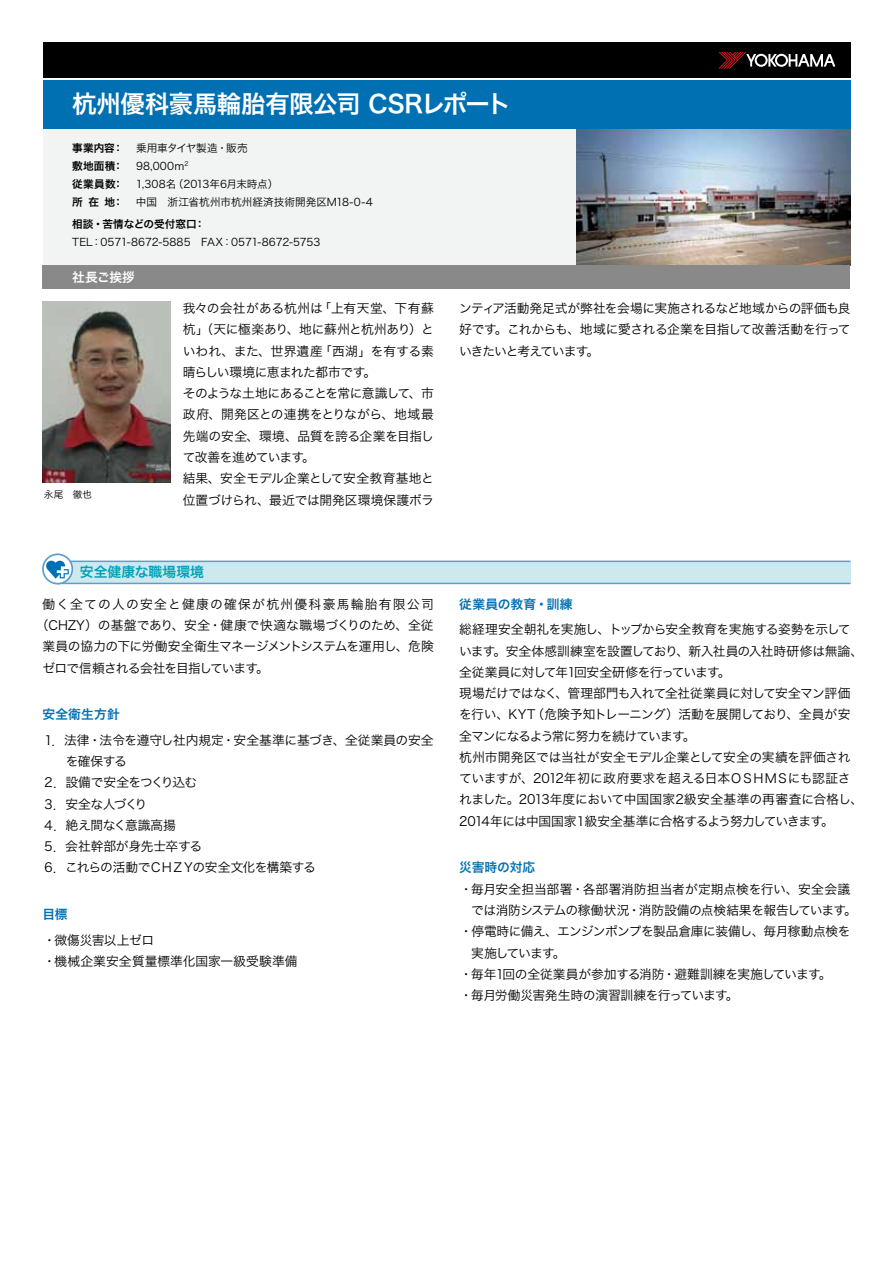
<style>
.page{position:relative;width:893px;height:1263px;background:#fff}
.page>*{position:absolute;margin:0;border:0;box-sizing:border-box;transform-origin:0 0}
.t1{font:24.45px "Hira Kaku Pro N W6";letter-spacing:-.02em;color:#fff}
.t2{font:13.8px "Hira Kaku Pro N W6";letter-spacing:.005em;color:#00a1b7}
.t3{font:12.75px/21.3px "Hira Kaku Pro N W3";letter-spacing:-.025em;color:#000}
.t4{font:12.75px/21.3px "Hira Kaku Pro N W3";color:#000}
.t5{font:12.75px/21.3px "Hira Kaku Pro N W3";letter-spacing:-.045em;color:#000}
.t6{font:12.75px "Hira Kaku Pro N W3";letter-spacing:-.065em;color:#000}
.t7{font:12.75px "Hira Kaku Pro N W3";letter-spacing:-.075em;color:#000}
.t8{font:12.75px "Hira Kaku Pro N W3";letter-spacing:-.005em;color:#000}
.t9{font:12.75px "Hira Kaku Pro N W3";letter-spacing:.1em;color:#000}
.t10{font:12.75px "Hira Kaku Pro N W6";letter-spacing:.01em;color:#0070b2}
.t11{font:12.75px "Hira Kaku Pro N W3";letter-spacing:.01em;color:#000}
.t12{font:12.75px "Hira Kaku Pro N W3";letter-spacing:-.055em;color:#000}
.t13{font:12.75px "Hira Kaku Pro N W3";letter-spacing:.015em;color:#000}
.t14{font:12.75px "Hira Kaku Pro N W3";letter-spacing:-.07em;color:#000}
.t15{font:12.75px "Hira Kaku Pro N W3";letter-spacing:-.06em;color:#000}
.t16{font:12.75px "Hira Kaku Pro N W3";letter-spacing:-.08em;color:#000}
.t17{font:12.75px "Hira Kaku Pro N W6";letter-spacing:-.015em;color:#fff}
.t18{font:10.65px/18px "Hira Kaku Pro N W3";letter-spacing:-.005em;color:#000}
.t19{font:10.65px/18px "Hira Kaku Pro N W6";letter-spacing:.01em;color:#000}
.t20{font:10.65px "Hira Kaku Pro N W6";letter-spacing:-.01em;color:#000}
.t21{font:9.6px "Hira Kaku Pro N W3";color:#000}
.t22{font:6.15px "Hira Kaku Pro N W3";color:#000}
</style>
<div class="page">
<div style="left:43px;top:129px;width:807px;height:137px;background:#f2f3f3"></div>
<img style="left:576px;top:129px;width:274px;height:137px">
<div style="left:43px;top:43px;width:807px;height:35px;background:#000"></div>
<svg style="left:718px;top:52px;width:117px;height:17px"></svg>
<div style="left:43px;top:80px;width:807px;height:49px;background:#0070b2"></div>
<div style="left:43px;top:266px;width:807px;height:23px;background:#898989"></div>
<img style="left:43px;top:302px;width:127px;height:181px">
<div style="left:58px;top:561px;width:792px;height:23px;background:#cee9ee"></div>
<hr style="left:58px;top:561px;width:792px;height:1px;background:#5c9fcf">
<hr style="left:58px;top:583px;width:792px;height:1px;background:#5c9fcf">
<svg style="left:43px;top:554px;width:29px;height:30px"></svg>
<div style="left:42px;top:553px;width:31px;height:31px;border:2px solid #5c9fcf;border-radius:50%"></div>
<svg style="left:46px;top:561px;width:23px;height:18px"></svg>
<h1 class="t1" style="left:72px;top:82px;width:440px">杭州優科豪馬輪胎有限公司 CSRレポート</h1>
<p class="t19" style="left:113px;top:138px;width:12px;text-indent:-41px">事業内容：</p>
<p class="t18" style="left:136px;top:138px;width:113px">乗用車タイヤ製造・販売</p>
<p class="t22" style="left:185px;top:159px;width:6px">2</p>
<p class="t19" style="left:113px;top:138px;width:12px">：</p>
<p class="t19" style="left:113px;top:156px;width:12px;text-indent:-41px">敷地面積：</p>
<p class="t18" style="left:173px;top:156px;width:107px;text-indent:-37px">98,000ｍ<br>（2013年6月末時点(</p>
<p class="t18" style="left:136px;top:174px;width:238px">1,308名<br>中国　浙江省杭州市杭州経済技術開発区M18-0-4</p>
<p class="t19" style="left:195px;top:214px;width:12px">：</p>
<p class="t19" style="left:113px;top:174px;width:12px;text-indent:-41px">従業員数：</p>
<p class="t19" style="left:88px;top:193px;width:12px">在</p>
<p class="t19" style="left:72px;top:193px;width:12px">所</p>
<p class="t19" style="left:104px;top:193px;width:12px">地</p>
<p class="t20" style="left:72px;top:214px;width:126px">相談・苦情などの受付窓口</p>
<p class="t18" style="left:72px;top:232px;width:250px">TEL：0571-8672-5885　FAX：0571-8672-5753</p>
<p class="t17" style="left:72px;top:266px;width:64px">社長ご挨拶</p>
<p class="t21" style="left:44px;top:486px;width:50px">永尾　徹也</p>
<p class="t3" style="left:318px;top:297px;width:117px">「上有天堂、下有蘇</p>
<p class="t11" style="left:183px;top:297px;width:141px">我々の会社がある杭州は</p>
<p class="t3" style="left:183px;top:318px;width:253px">杭」（天に極楽あり、地に蘇州と杭州あり）と</p>
<p class="t3" style="left:319px;top:339px;width:116px">「西湖」を有する素</p>
<p class="t11" style="left:183px;top:340px;width:142px">いわれ、また、世界遺産</p>
<p class="t5" style="left:183px;top:361px;width:184px">晴らしい環境に恵まれた都市です</p>
<p class="t12" style="left:183px;top:382px;width:253px">そのような土地にあることを常に意識して、市</p>
<p class="t13" style="left:183px;top:403px;width:252px">政府、開発区との連携をとりながら、地域最</p>
<p class="t3" style="left:183px;top:424px;width:253px">先端の安全、環境、品質を誇る企業を目指し</p>
<p class="t3" style="left:302px;top:446px;width:14px">。</p>
<p class="t3" style="left:363px;top:361px;width:14px">。</p>
<p class="t3" style="left:183px;top:446px;width:253px">て改善を進めています<br>結果、安全モデル企業として安全教育基地と位置づけられ、最近では開発区環境保護ボラ</p>
<p class="t2" style="left:80px;top:560px;width:126px">安全健康な職場環境</p>
<p class="t9" style="left:43px;top:592px;width:393px">働く全ての人の安全と健康の確保が杭州優科豪馬輪胎有限公司</p>
<p class="t4" style="left:36px;top:614px;width:399px">（CHZY）の基盤であり、安全・健康で快適な職場づくりのため、全従</p>
<p class="t5" style="left:42px;top:635px;width:393px">業員の協力の下に労働安全衛生マネージメントシステムを運用し、危険</p>
<p class="t3" style="left:256px;top:656px;width:14px">。</p>
<p class="t6" style="left:42px;top:656px;width:217px">ゼロで信頼される会社を目指しています</p>
<p class="t10" style="left:43px;top:703px;width:79px">安全衛生方針</p>
<p class="t3" style="left:42px;top:728px;width:393px">１．法律・法令を遵守し社内規定・安全基準に基づき、全従業員の安全</p>
<p class="t3" style="left:66px;top:750px;width:63px">を確保する</p>
<p class="t15" style="left:42px;top:771px;width:156px">２．設備で安全をつくり込む</p>
<p class="t7" style="left:42px;top:792px;width:107px">３．安全な人づくり</p>
<p class="t3" style="left:42px;top:813px;width:135px">４．絶え間なく意識高揚</p>
<p class="t3" style="left:42px;top:835px;width:162px">５．会社幹部が身先士卒する</p>
<p class="t6" style="left:42px;top:856px;width:275px">６．これらの活動でＣＨＺＹの安全文化を構築する</p>
<p class="t10" style="left:43px;top:903px;width:27px">目標</p>
<p class="t4" style="left:43px;top:928px;width:256px">・微傷災害以上ゼロ<br>・機械企業安全質量標準化国家一級受験準備</p>
<p class="t3" style="left:459px;top:297px;width:393px;text-align:right">ンティア活動発足式が弊社を会場に実施されるなど地域からの評価も良。これからも、地域に愛される企業を目指して改善活動を行って</p>
<p class="t3" style="left:459px;top:318px;width:39px">好です</p>
<p class="t16" style="left:459px;top:340px;width:131px">いきたいと考えています</p>
<p class="t3" style="left:586px;top:339px;width:14px">。</p>
<p class="t10" style="left:459px;top:592px;width:115px">従業員の教育・訓練</p>
<p class="t3" style="left:494px;top:618px;width:371px;text-indent:-34px">総経理安全朝礼を実施し、トップから安全教育を実施する姿勢を示して。安全体感訓練室を設置しており、新入社員の入社時研修は無論、</p>
<p class="t3" style="left:459px;top:639px;width:38px">います</p>
<p class="t5" style="left:555px;top:660px;width:297px;text-indent:-96px">全従業員に対して年1回安全研修を行っています<br>、管理部門も入れて全社従業員に対して安全マン評価</p>
<p class="t3" style="left:718px;top:660px;width:14px">。</p>
<p class="t3" style="left:531px;top:682px;width:321px;text-indent:-72px">現場だけではなく<br>（危険予知トレーニング）活動を展開しており、全員が安</p>
<p class="t3" style="left:459px;top:703px;width:78px">を行い、KYT</p>
<p class="t14" style="left:459px;top:724px;width:227px">全マンになるよう常に努力を続けています</p>
<p class="t3" style="left:459px;top:745px;width:393px">杭州市開発区では当社が安全モデル企業として安全の実績を評価され</p>
<p class="t3" style="left:459px;top:767px;width:393px">ていますが、2012年初に政府要求を超える日本ＯＳＨＭＳにも認証さ</p>
<p class="t8" style="left:459px;top:788px;width:405px">れました。2013年度において中国国家2級安全基準の再審査に合格し、</p>
<p class="t3" style="left:821px;top:809px;width:14px">。</p>
<p class="t3" style="left:683px;top:724px;width:14px">。</p>
<p class="t3" style="left:459px;top:809px;width:119px">2014年には中国国家</p>
<p class="t10" style="left:459px;top:856px;width:77px">災害時の対応</p>
<p class="t4" style="left:844px;top:877px;width:14px;text-indent:-384px">・毎月安全担当部署・各部署消防担当者が定期点検を行い、安全会議。</p>
<p class="t7" style="left:584px;top:809px;width:240px">級安全基準に合格するよう努力していきます</p>
<p class="t3" style="left:574px;top:809px;width:14px">１</p>
<p class="t3" style="left:471px;top:899px;width:377px">では消防システムの稼働状況・消防設備の点検結果を報告しています</p>
<p class="t3" style="left:460px;top:920px;width:392px">・停電時に備え、エンジンポンプを製品倉庫に装備し、毎月稼動点検を</p>
<p class="t3" style="left:553px;top:941px;width:14px">。</p>
<p class="t7" style="left:471px;top:941px;width:85px">実施しています</p>
<p class="t3" style="left:726px;top:962px;width:96px;text-indent:-266px">・毎年1回の全従業員が参加する消防・避難訓練を実施しています。</p>
<p class="t3" style="left:819px;top:962px;width:14px">。</p>
<p class="t3" style="left:460px;top:984px;width:270px">・毎月労働災害発生時の演習訓練を行っています</p>
</div>
